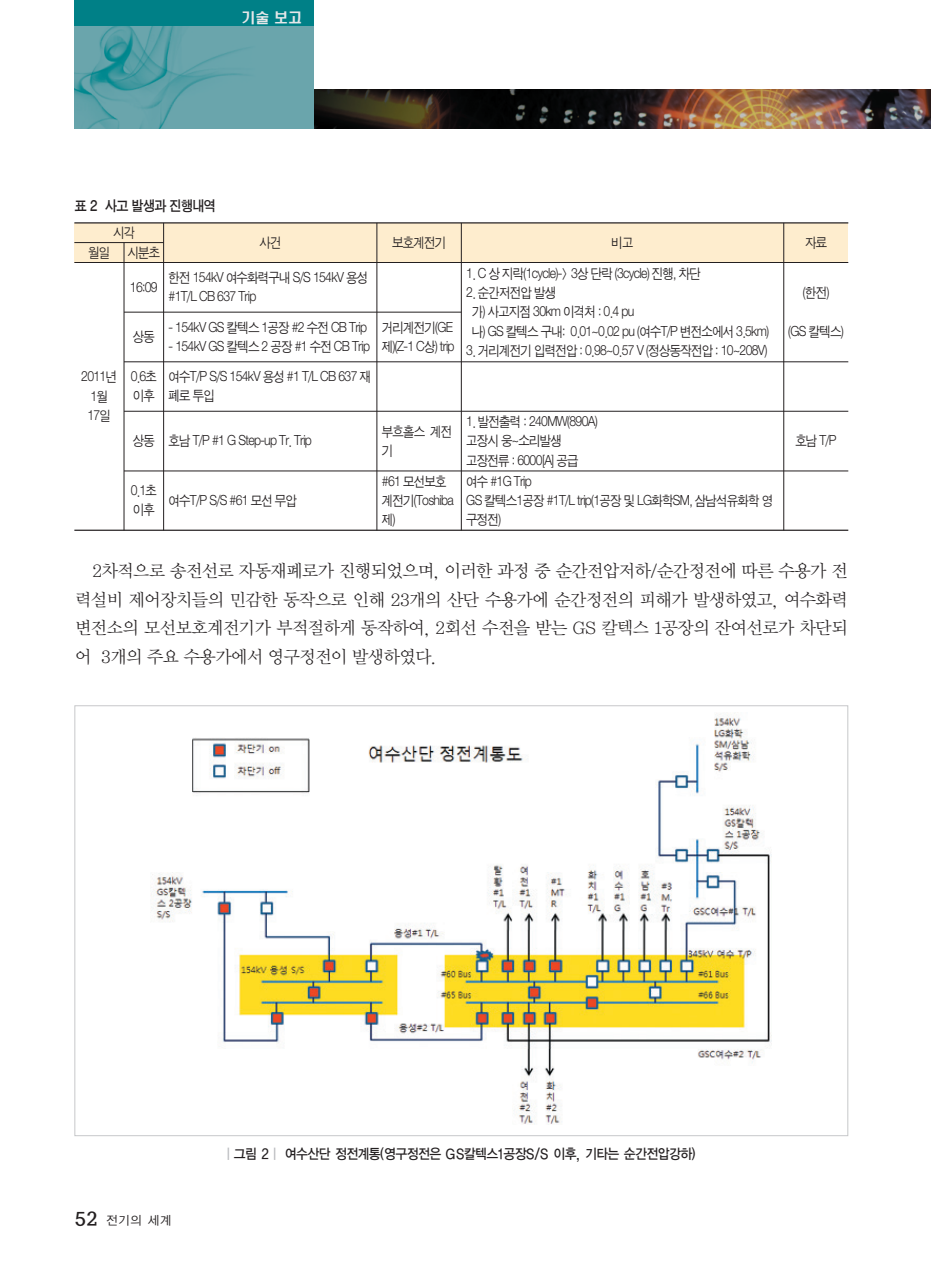
<style>
.page{position:relative;width:931px;height:1274px;background:#fff}
.page>*{position:absolute;margin:0;border:0;box-sizing:border-box;transform-origin:0 0}
.t1{font:17.5px/28.7px "Y Mj O12";letter-spacing:-.095em;color:#231f20;text-align:justify}
.t2{font:14px/19.2px "Sand Jg";letter-spacing:-.055em;color:#231f20;scale:.9 1}
.t3{font:14px "YGO13";letter-spacing:-.105em;color:#231f20;scale:.9 1}
.t4{font:14px "SM Ago T";letter-spacing:-.095em;color:#231f20;scale:.9 1}
.t5{font:500 14px "HYK Head Line";color:#e6e7e9}
.t6{font:12.25px "YGO12";color:#231f20}
.s1{font-family:"Soma M";font-size:17.5px}
.s2{color:#bcbdc0}
</style>
<div class="page">
<img style="left:314px;top:89px;width:617px;height:40px">
<div style="left:74px;top:0;width:240px;height:129px;background:#6aa5ac"></div>
<img style="left:74px;top:26px;width:171px;height:103px">
<div style="left:74px;top:0;width:240px;height:26px;background:#008087"></div>
<div style="left:74px;top:223px;width:774px;height:40px;background:#feedce"></div>
<hr style="left:74px;top:222px;width:774px;height:2px;background:#231f20">
<hr style="left:163px;top:223px;width:1px;height:307px;background:#231f20">
<hr style="left:124px;top:243px;width:1px;height:287px;background:#231f20">
<hr style="left:376px;top:223px;width:1px;height:307px;background:#231f20">
<hr style="left:461px;top:223px;width:1px;height:307px;background:#231f20">
<hr style="left:783px;top:223px;width:1px;height:307px;background:#231f20">
<hr style="left:74px;top:242px;width:90px;height:1px;background:#231f20">
<hr style="left:74px;top:262px;width:774px;height:1px;background:#231f20">
<hr style="left:124px;top:312px;width:337px;height:1px;background:#231f20">
<hr style="left:124px;top:361px;width:724px;height:1px;background:#231f20">
<hr style="left:124px;top:411px;width:724px;height:1px;background:#231f20">
<hr style="left:124px;top:471px;width:724px;height:1px;background:#231f20">
<hr style="left:74px;top:530px;width:774px;height:1px;background:#231f20">
<img style="left:151px;top:713px;width:620px;height:412px">
<p class="t5" style="left:242px;top:12px;width:62px">기술 보고</p>
<p class="t4" style="left:74px;top:199px;width:159px">표 2 사고 발생과 진행내역</p>
<p class="t2" style="left:88px;top:224px;width:81px;line-height:19.8px;text-align:center">시각<br>월일 시분초</p>
<p class="t2" style="left:259px;top:234px;width:26px">사건</p>
<p class="t2" style="left:392px;top:234px;width:61px">보호계전기</p>
<p class="t2" style="left:612px;top:234px;width:26px">비고</p>
<p class="t2" style="left:805px;top:234px;width:26px">자료</p>
<p class="t2" style="left:81px;top:368px;width:41px;text-align:center">2011년<br>1월<br>17일</p>
<p class="t2" style="left:130px;top:279px;width:32px">16:09</p>
<p class="t2" style="left:133px;top:328px;width:26px">상동</p>
<p class="t2" style="left:131px;top:368px;width:31px">0.6초 이후</p>
<p class="t2" style="left:133px;top:432px;width:26px">상동</p>
<p class="t2" style="left:131px;top:482px;width:31px">0.1초 이후</p>
<p class="t2" style="left:169px;top:269px;width:223px">한전 154kV 여수화력구내 S/S 154kV 용성 #1T/L CB 637 Trip</p>
<p class="t2" style="left:466px;top:265px;width:262px">1. C 상 지락(1cycle)-&gt; 3상 단락 (3cycle) 진행, 차단</p>
<p class="t2" style="left:472px;top:284px;width:332px;text-indent:-6px">2. 순간저전압 발생<br>가) 사고지점 30km 이격처 : 0.4 pu<br>나) GS 칼텍스 구내: 0.01~0.02 pu (여수T/P 변전소에서 3.5km)</p>
<p class="t2" style="left:466px;top:342px;width:336px">3. 거리계전기 입력전압 : 0.98~0.57 V (정상동작전압 : 10~208V)</p>
<p class="t2" style="left:169px;top:319px;width:222px">- 154kV GS 칼텍스 1공장 #2 수전 CB Trip</p>
<p class="t2" style="left:169px;top:332px;width:226px;line-height:30.3px">- 154kV GS 칼텍스 2 공장 #1 수전 CB Trip 여수T/P S/S 154kV 용성 #1 T/L CB 637 재</p>
<p class="t2" style="left:169px;top:387px;width:53px">폐로 투입</p>
<p class="t2" style="left:169px;top:432px;width:161px">호남 T/P #1 G Step-up Tr. Trip</p>
<p class="t2" style="left:382px;top:319px;width:82px">거리계전기(GE 제)(Z-1 C상) trip</p>
<p class="t2" style="left:466px;top:413px;width:148px">1. 발전출력 : 240MW(890A) 고장시 웅~소리발생 고장전류 : 6000[A] 공급</p>
<p class="t2" style="left:466px;top:473px;width:342px">여수 #1G Trip<br>GS 칼텍스1공장 #1T/L trip(1공장 및 LG화학SM, 삼남석유화학 영 구정전)</p>
<p class="t2" style="left:382px;top:423px;width:80px">부흐홀스 계전 기</p>
<p class="t2" style="left:382px;top:473px;width:81px">#61 모선보호 계전기(Toshiba 제)</p>
<p class="t2" style="left:169px;top:492px;width:144px">여수T/P S/S #61 모선 무압</p>
<p class="t2" style="left:803px;top:284px;width:31px">(한전)</p>
<p class="t2" style="left:788px;top:323px;width:63px">(GS 칼텍스)</p>
<p class="t2" style="left:795px;top:432px;width:47px">호남 T/P</p>
<p class="t1" style="left:74px;top:557px;width:775px;text-indent:17px">2차적으로 송전선로 자동재폐로가 진행되었으며, 이러한 과정 중 순간전압저하/순간정전에 따른 수용가 전 력설비 제어장치들의 민감한 동작으로 인해 23개의 산단 수용가에 순간정전의 피해가 발생하였고, 여수화력 변전소의 모선보호계전기가 부적절하게 동작하여, 2회선 수전을 받는 GS 칼텍스 1공장의 잔여선로가 차단되 어 3개의 주요 수용가에서 영구정전이 발생하였다.</p>
<p class="t6" style="left:74px;top:1215px;width:99px"><span class="s1">52</span> 전기의 세계</p>
<p class="t3" style="left:222px;top:1148px;width:528px"><span class="s2">ㅣ</span>그림 2<span class="s2">ㅣ</span> 여수산단 정전계통(영구정전은 GS칼텍스1공장S/S 이후, 기타는 순간전압강하)</p>
</div>
